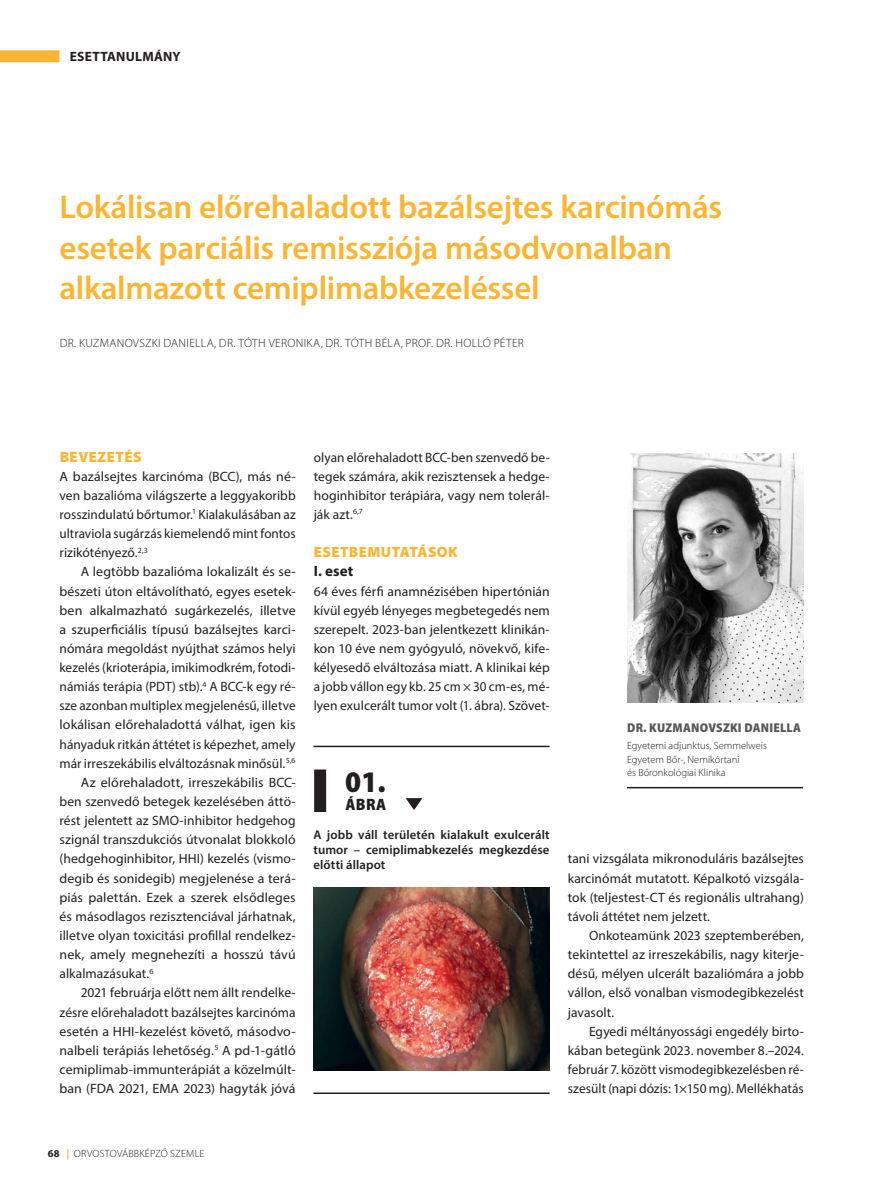
<style>
.page{position:relative;width:889px;height:1191px;background:#fff}
.page>*{position:absolute;margin:0;border:0;box-sizing:border-box;transform-origin:0 0}
.főcím{font:600 33px/40.5px "Myriad Pro";letter-spacing:-.01em;color:#fcb533}
.t1{font:900 semi-condensed 30px "Myriad Pro";color:#231f20}
.t2{font:900 semi-condensed 16.5px "Myriad Pro";color:#231f20}
.alcím_1{font:900 15px "Myriad Pro";letter-spacing:.025em;color:#fcb533}
.alcím_2{font:700 15px "Myriad Pro";color:#231f20}
.kenyér{font:13.5px/19.2px "Myriad Pro";letter-spacing:.005em;color:#231f20;text-align:justify}
.kenyér_tompa{font:13.5px/19.2px "Myriad Pro";letter-spacing:.005em;color:#231f20;text-align:justify}
.t3{font:700 13.5px "Myriad Pro";letter-spacing:.02em;color:#231f20}
.képaláírás{font:600 12.75px/15px "Myriad Pro";letter-spacing:.01em;color:#231f20;text-align:justify}
.t4{font:900 semi-condensed 12.75px "Myriad Pro";letter-spacing:.02em;color:#57585a}
.szerzők_főcím_alatt{font:300 12px "Myriad Pro";letter-spacing:.025em;color:#231f20}
.t5{font:300 10.5px/13.5px "Myriad Pro";color:#231f20}
.t6{font:300 10.5px "Myriad Pro";letter-spacing:.02em;color:#231f20}
.s1{font-weight:700}
.s2{font-weight:700;color:#fcb533}
</style>
<div class="page">
<div style="left:0;top:50px;width:59px;height:12px;background:#fcb533"></div>
<img style="left:627px;top:454px;width:177px;height:249px">
<hr style="left:627px;top:787px;width:176px;height:1px;background:#231f20">
<div style="left:314px;top:769px;width:12px;height:43px;background:#231f20"></div>
<svg style="left:406px;top:798px;width:16px;height:12px"></svg>
<hr style="left:313px;top:1092px;width:236px;height:2px;background:#231f20">
<hr style="left:313px;top:745px;width:236px;height:2px;background:#231f20">
<img style="left:313px;top:887px;width:236px;height:184px">
<p class="t3" style="left:70px;top:48px;width:112px">ESETTANULMÁNY</p>
<p class="főcím" style="left:60px;top:186px;width:664px">Lokálisan előrehaladott bazálsejtes karcinómás esetek parciális remissziója másodvonalban alkalmazott cemiplimabkezeléssel</p>
<p class="szerzők_főcím_alatt" style="left:60px;top:336px;width:466px">DR. KUZMANOVSZKI DANIELLA, DR. TÓTH VERONIKA, DR. TÓTH BÉLA, PROF. DR. HOLLÓ PÉTER</p>
<p class="alcím_1" style="left:60px;top:448px;width:83px">BEVEZETÉS</p>
<p class="kenyér_tompa" style="left:60px;top:466px;width:238px">A bazálsejtes karcinóma (BCC), más né&shy;ven bazalióma világszerte a leggyakoribb rosszindulatú bőrtumor.<sup>1</sup> Kialakulásában az ultraviola sugárzás kiemelendő mint fontos rizikótényező.<sup>2,3</sup></p>
<p class="kenyér" style="left:60px;top:562px;width:238px;text-indent:21px">A legtöbb bazalióma lokalizált és se&shy;bészeti úton eltávolítható, egyes esetek&shy;ben alkalmazható sugárkezelés, illetve a szuperficiális típusú bazálsejtes karci&shy;nómára megoldást nyújthat számos helyi kezelés (krioterápia, imikimodkrém, fotodi&shy;námiás terápia (PDT) stb).<sup>4</sup> A BCC-k egy ré&shy;sze azonban multiplex megjelenésű, illetve lokálisan előrehaladottá válhat, igen kis hányaduk ritkán áttétet is képezhet, amely már irreszekábilis elváltozásnak minősül.<sup>5,6</sup></p>
<p class="kenyér" style="left:60px;top:772px;width:238px;text-indent:21px">Az előrehaladott, irreszekábilis BCC&shy;ben szenvedő betegek kezelésében áttö&shy;rést jelentett az SMO-inhibitor hedgehog szignál transzdukciós útvonalat blokkoló (hedgehoginhibitor, HHI) kezelés (vismo&shy;degib és sonidegib) megjelenése a terá&shy;piás palettán. Ezek a szerek elsődleges és másodlagos rezisztenciával járhatnak, illetve olyan toxicitási profillal rendelkez&shy;nek, amely megnehezíti a hosszú távú alkalmazásukat.<sup>6</sup></p>
<p class="kenyér" style="left:60px;top:983px;width:238px;text-indent:21px">2021 februárja előtt nem állt rendelke&shy;zésre előrehaladott bazálsejtes karcinóma esetén a HHI-kezelést követő, másodvo&shy;nalbeli terápiás lehetőség.<sup>5</sup> A pd-1-gátló cemiplimab-immunterápiát a közelmúlt&shy;ban (FDA 2021, EMA 2023) hagyták jóvá</p>
<p class="kenyér" style="left:314px;top:447px;width:238px;text-align:left">olyan előrehaladott BCC-ben szenvedő be&shy;tegek számára, akik rezisztensek a hedge-- hoginhibitor terápiára, vagy nem tolerál&shy;ják azt.<sup>6,7</sup></p>
<p class="alcím_1" style="left:314px;top:543px;width:146px">ESETBEMUTATÁSOK</p>
<p class="alcím_2" style="left:314px;top:561px;width:41px">I. eset</p>
<p class="kenyér_tompa" style="left:314px;top:581px;width:238px">64 éves férfi anamnézisében hipertónián kívül egyéb lényeges megbetegedés nem szerepelt. 2023-ban jelentkezett klinikán&shy;kon 10 éve nem gyógyuló, növekvő, kife&shy;kélyesedő elváltozása miatt. A klinikai kép a jobb vállon egy kb. 25 cm × 30 cm-es, mé&shy;lyen exulcerált tumor volt (1. ábra). Szövet-</p>
<p class="t1" style="left:345px;top:765px;width:42px">01.</p>
<p class="t2" style="left:345px;top:795px;width:42px">ÁBRA</p>
<p class="képaláírás" style="left:313px;top:826px;width:237px">A jobb váll területén kialakult exulcerált tumor – cemiplimabkezelés megkezdése előtti állapot</p>
<p class="t4" style="left:627px;top:720px;width:175px">DR. KUZMANOVSZKI DANIELLA</p>
<p class="t5" style="left:627px;top:739px;width:141px">Egyetemi adjunktus, Semmelweis<br>Egyetem Bőr-, Nemikórtani<br>és Bőronkológiai Klinika</p>
<p class="kenyér_tompa" style="left:568px;top:849px;width:238px">tani vizsgálata mikronoduláris bazálsejtes karcinómát mutatott. Képalkotó vizsgála&shy;tok (teljestest-CT és regionális ultrahang) távoli áttétet nem jelzett.</p>
<p class="kenyér" style="left:568px;top:925px;width:238px;text-indent:21px">Onkoteamünk 2023 szeptemberében, tekintettel az irreszekábilis, nagy kiterje&shy;désű, mélyen ulcerált bazaliómára a jobb vállon, első vonalban vismodegibkezelést javasolt.</p>
<p class="kenyér" style="left:568px;top:1021px;width:238px;text-indent:21px">Egyedi méltányossági engedély birto&shy;kában betegünk 2023. november 8.–2024. február 7. között vismodegibkezelésben ré&shy;szesült (napi dózis: 1×150 mg). Mellékhatás</p>
<p class="t6" style="left:48px;top:1148px;width:158px"><span class="s1">68</span> <span class="s2">|</span> ORVOSTOVÁBBKÉPZŐ SZEMLE</p>
</div>
